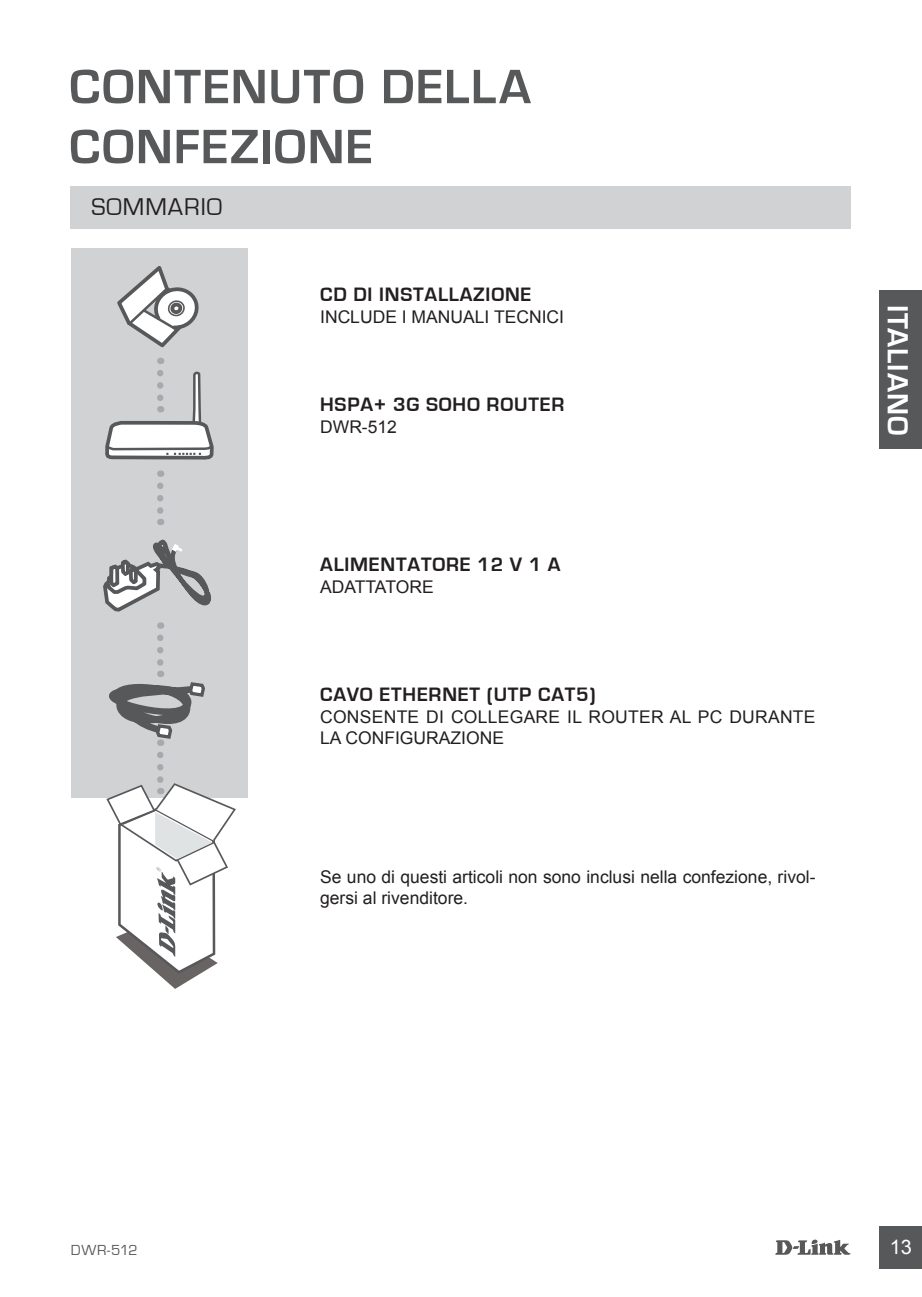
<style>
.page{position:relative;width:922px;height:1297px;background:#fff}
.page>*{position:absolute;margin:0;border:0;box-sizing:border-box;transform-origin:0 0}
.t1{font:700 50px/60px "Eurostile";letter-spacing:.03em;color:#57585a}
.t2{font:700 30px "Eurostile";letter-spacing:.035em;color:#fff}
.t3{font:25px "Eurostile";letter-spacing:.04em;color:#231f20}
.t4{font:700 20px "Eurostile";letter-spacing:.04em;color:#231f20}
.t5{font:20px "Arial";color:#fff}
.t6{font:17.5px/21px "Arial";color:#231f20}
.t7{font:15px "Eurostile";letter-spacing:.005em;color:#57585a}
</style>
<div class="page">
<svg style="left:775px;top:1239px;width:75px;height:16px"></svg>
<div style="left:879px;top:1226px;width:42px;height:43px;background:#57585a"></div>
<div style="left:878px;top:290px;width:43px;height:159px;background:#57585a"></div>
<div style="left:71px;top:187px;width:779px;height:42px;background:#d1d2d4"></div>
<div style="left:71px;top:248px;width:176px;height:549px;background:#d1d2d4"></div>
<svg style="left:157px;top:486px;width:6px;height:39px"></svg>
<svg style="left:109px;top:638px;width:96px;height:108px"></svg>
<svg style="left:106px;top:755px;width:130px;height:234px"></svg>
<svg style="left:103px;top:539px;width:108px;height:72px"></svg>
<svg style="left:103px;top:186px;width:113px;height:274px"></svg>
<h1 class="t1" style="left:69px;top:58px;width:463px">CONTENUTO DELLA<br>CONFEZIONE</h1>
<h3 class="t3" style="left:92px;top:193px;width:132px">SOMMARIO</h3>
<p class="t4" style="left:320px;top:283px;width:213px">CD DI INSTALLAZIONE</p>
<p class="t6" style="left:320px;top:307px;width:245px">INCLUDE I MANUALI TECNICI</p>
<p class="t4" style="left:320px;top:393px;width:245px">HSPA+ 3G SOHO ROUTER</p>
<p class="t6" style="left:320px;top:417px;width:78px">DWR-512</p>
<p class="t4" style="left:320px;top:553px;width:242px">ALIMENTATORE 12 V 1 A</p>
<p class="t6" style="left:320px;top:577px;width:115px">ADATTATORE</p>
<p class="t4" style="left:320px;top:683px;width:277px">CAVO ETHERNET (UTP CAT5)</p>
<p class="t6" style="left:320px;top:707px;width:497px">CONSENTE DI COLLEGARE IL ROUTER AL PC DURANTE<br>LA CONFIGURAZIONE</p>
<p class="t6" style="left:320px;top:867px;width:497px">Se uno di questi articoli non sono inclusi nella confezione, rivol&shy;gersi al rivenditore.</p>
<h2 class="t2" style="left:913px;top:305px;width:132px;rotate:90deg">ITALIANO</h2>
<p class="t7" style="left:71px;top:1241px;width:68px">DWR-512</p>
<p class="t5" style="left:889px;top:1234px;width:24px">13</p>
</div>
